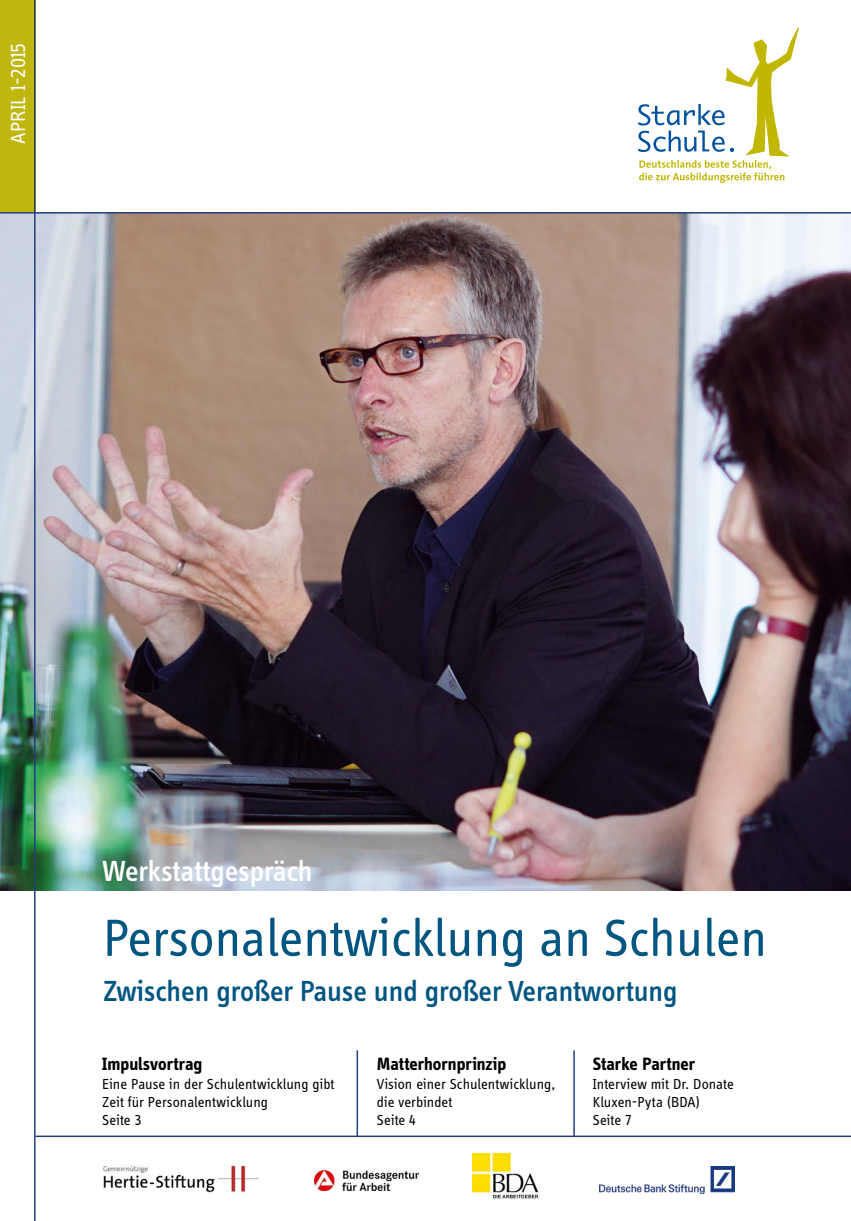
<style>
.page{position:relative;width:851px;height:1221px;background:#fff}
.page>*{position:absolute;margin:0;border:0;box-sizing:border-box;transform-origin:0 0}
.t1{font:54px "Info OT Disp";color:#005681}
.t2{font:500 30px "Info OT Disp";color:#005681}
.t3{font:500 30px "Info OT Disp";letter-spacing:-.005em;color:#fff}
.t4{font:21px "Info OT Disp";color:#fff}
.t5{font:700 18.45px "Info OT Disp";color:#000}
.t6{font:15px/18px "Info OT Disp";color:#000}
</style>
<div class="page">
<div style="left:0;top:0;width:35px;height:237px;background:#c0b610"></div>
<img style="left:0;top:213px;width:850px;height:677px">
<hr style="left:0;top:212px;width:850px;height:1px;background:#233e80">
<hr style="left:36px;top:1135px;width:814px;height:1px;background:#233e80">
<hr style="left:34px;top:0;width:2px;height:1220px;background:#233e80">
<hr style="left:356px;top:1050px;width:2px;height:86px;background:#233e80">
<hr style="left:573px;top:1050px;width:1px;height:86px;background:#233e80">
<svg style="left:638px;top:28px;width:160px;height:155px"></svg>
<img style="left:472px;top:1153px;width:67px;height:46px">
<img style="left:314px;top:1170px;width:104px;height:20px">
<img style="left:599px;top:1166px;width:135px;height:26px">
<img style="left:103px;top:1164px;width:156px;height:29px">
<h3 class="t4" style="left:5px;top:144px;width:102px;rotate:-90deg">APRIL 1-2015</h3>
<h2 class="t3" style="left:102px;top:852px;width:211px">Werkstattgespräch</h2>
<h1 class="t1" style="left:103px;top:904px;width:665px">Personalentwicklung an Schulen</h1>
<h2 class="t2" style="left:103px;top:972px;width:575px">Zwischen großer Pause und großer Verantwortung</h2>
<p class="t5" style="left:102px;top:1052px;width:101px">Impulsvortrag</p>
<p class="t6" style="left:102px;top:1074px;width:234px">Eine Pause in der Schulentwicklung gibt<br>Zeit für Personalentwicklung<br>Seite 3</p>
<p class="t5" style="left:377px;top:1052px;width:131px">Matterhornprinzip</p>
<p class="t6" style="left:377px;top:1074px;width:180px">Vision einer Schulentwicklung, die verbindet<br>Seite 4</p>
<p class="t5" style="left:592px;top:1052px;width:104px">Starke Partner</p>
<p class="t6" style="left:592px;top:1074px;width:142px">Interview mit Dr. Donate<br>Kluxen-Pyta (BDA)<br>Seite 7</p>
</div>
